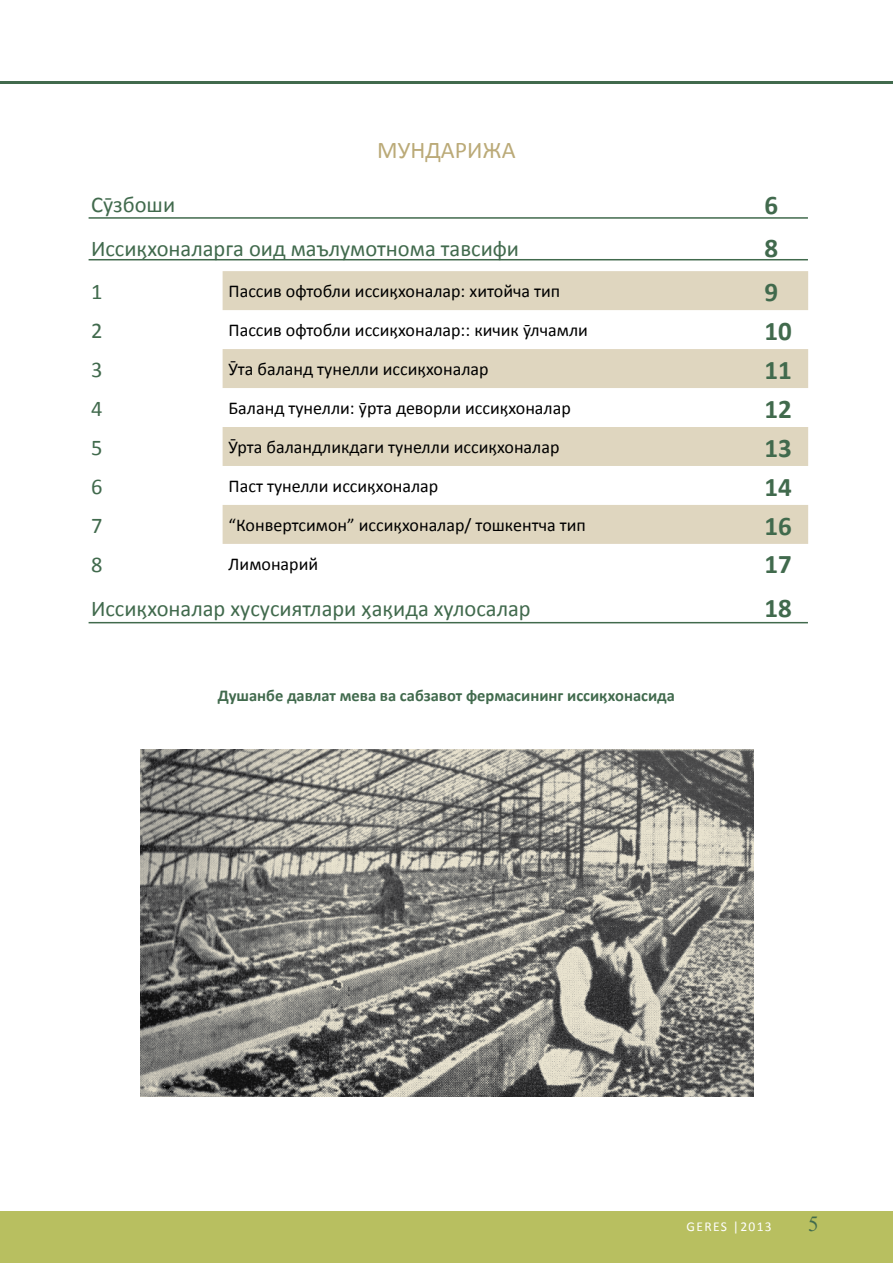
<style>
.page{position:relative;width:893px;height:1263px;background:#fff}
.page>*{position:absolute;margin:0;border:0;box-sizing:border-box;transform-origin:0 0}
.t1{font:27px "Calibri Bold Tj";color:#416a4d}
.t2{font:24px "Calibri Tj";color:#bbaa78}
.t3{font:22.5px "Calibri Tj";color:#416a4d}
.t4{font:21px "Times New Roman Tj";color:#416a4d}
.t5{font:18px "Calibri Tj";color:#000}
.t6{font:16.5px "Calibri Bold Tj";color:#416a4d}
.t7{font:13.5px "Calibri Tj";letter-spacing:.1em;color:#fff}
</style>
<div class="page">
<div style="left:0;top:1211px;width:893px;height:52px;background:#b8bf60"></div>
<hr style="left:0;top:82px;width:893px;height:2px;background:#416a4d">
<svg style="left:223px;top:271px;width:585px;height:273px;fill:#dfd6bf"></svg>
<hr style="left:89px;top:217px;width:719px;height:2px;background:#416a4d">
<hr style="left:89px;top:259px;width:719px;height:1px;background:#416a4d">
<hr style="left:89px;top:622px;width:719px;height:1px;background:#416a4d">
<img style="left:140px;top:750px;width:614px;height:346px">
<h2 class="t2" style="left:377px;top:135px;width:140px">МУНДАрИжА</h2>
<p class="t3" style="left:91px;top:191px;width:86px">Сўзбоши</p>
<h1 class="t1" style="left:764px;top:189px;width:15px">6</h1>
<p class="t3" style="left:91px;top:234px;width:429px">Иссиќхоналарга оид маълумотнома тавсифи</p>
<h1 class="t1" style="left:764px;top:232px;width:15px">8</h1>
<p class="t3" style="left:91px;top:284px;width:13px">1</p>
<p class="t5" style="left:229px;top:280px;width:333px">Пассив офтобли иссиќхоналар: хитойча тип</p>
<h1 class="t1" style="left:764px;top:276px;width:15px">9</h1>
<p class="t3" style="left:91px;top:323px;width:13px">2</p>
<p class="t5" style="left:229px;top:319px;width:361px">Пассив офтобли иссиќхоналар:: кичик ўлчамли</p>
<h1 class="t1" style="left:764px;top:315px;width:29px">10</h1>
<p class="t3" style="left:91px;top:362px;width:13px">3</p>
<p class="t5" style="left:229px;top:358px;width:261px">Ўта баланд тунелли иссиќхоналар</p>
<h1 class="t1" style="left:764px;top:354px;width:29px">11</h1>
<p class="t3" style="left:91px;top:394px;width:13px">4</p>
<p class="t5" style="left:229px;top:397px;width:344px">Баланд тунелли: ўрта деворли иссиќхоналар</p>
<h1 class="t1" style="left:764px;top:392px;width:29px">12</h1>
<p class="t3" style="left:91px;top:433px;width:13px">5</p>
<p class="t5" style="left:229px;top:436px;width:332px">Ўрта баландликдаги тунелли иссиќхоналар</p>
<h1 class="t1" style="left:764px;top:431px;width:29px">13</h1>
<p class="t3" style="left:91px;top:479px;width:13px">6</p>
<p class="t5" style="left:229px;top:475px;width:211px">Паст тунелли иссиќхоналар</p>
<h1 class="t1" style="left:764px;top:470px;width:29px">14</h1>
<p class="t3" style="left:91px;top:518px;width:13px">7</p>
<p class="t5" style="left:229px;top:514px;width:359px">“Конвертсимон” иссиќхоналар/ тошкентча тип</p>
<h1 class="t1" style="left:764px;top:509px;width:29px">16</h1>
<p class="t3" style="left:91px;top:557px;width:13px">8</p>
<p class="t5" style="left:229px;top:553px;width:91px">Лимонарий</p>
<h1 class="t1" style="left:764px;top:548px;width:29px">17</h1>
<p class="t3" style="left:91px;top:594px;width:441px">Иссиќхоналар хусусиятлари њаќида хулосалар</p>
<h1 class="t1" style="left:764px;top:592px;width:29px">18</h1>
<p class="t6" style="left:218px;top:685px;width:459px">Душанбе давлат мева ва сабзавот фермасининг иссиќхонасида</p>
<p class="t7" style="left:686px;top:1218px;width:87px">GERES |2013</p>
<p class="t4" style="left:808px;top:1212px;width:12px">5</p>
</div>
